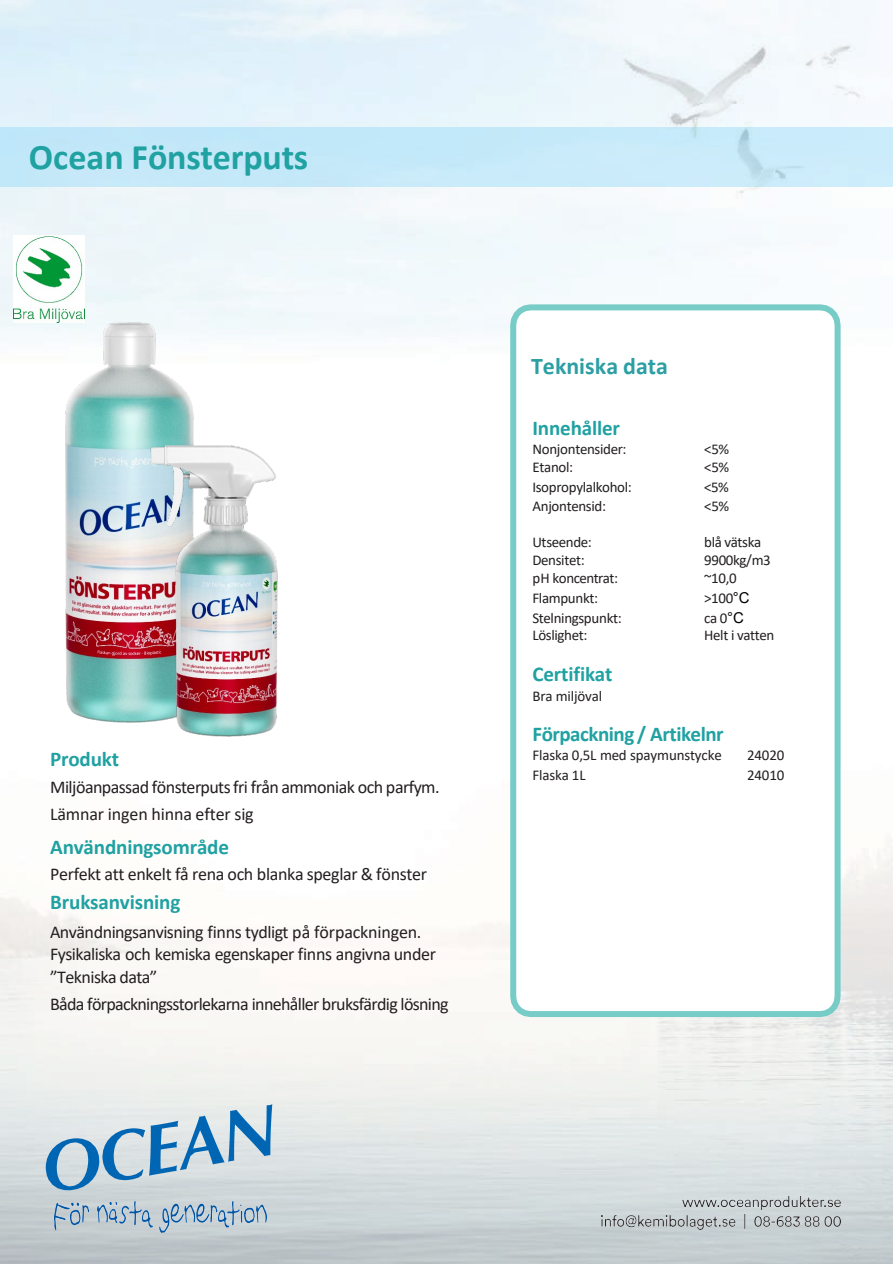
<style>
.page{position:relative;width:893px;height:1264px;background:#fff}
.page>*{position:absolute;margin:0;border:0;box-sizing:border-box;transform-origin:0 0}
.t1{font:700 36px "Calibri";letter-spacing:-.005em;color:#20a1a2}
.t2{font:700 24px "Calibri";color:#2c9fa4}
.t3{font:700 21px "Calibri";letter-spacing:-.005em;color:#20a1a2}
.t4{font:700 21px "Calibri";letter-spacing:-.025em;color:#20a1a2}
.t5{font:18px/22.5px "Calibri";letter-spacing:-.03em;color:#231f20}
.t6{font:18px "Calibri";letter-spacing:-.01em;color:#231f20}
.t7{font:15px "Calibri";letter-spacing:-.02em;color:#231f20}
.s1{font-family:"Arial";color:#000}
</style>
<div class="page">
<img style="left:0;top:0;width:892px;height:1263px">
<img style="left:54px;top:1201px;width:212px;height:31px">
<svg style="left:46px;top:1103px;width:226px;height:86px"></svg>
<img style="left:602px;top:1214px;width:238px;height:15px">
<img style="left:683px;top:1195px;width:157px;height:14px">
<div style="left:0;top:127px;width:892px;height:59px;background:#c5e9f9"></div>
<svg style="left:507px;top:300px;width:336px;height:719px"></svg>
<img style="left:32px;top:304px;width:192px;height:442px">
<img style="left:132px;top:413px;width:183px;height:366px">
<img style="left:13px;top:236px;width:71px;height:86px">
<p class="t1" style="left:29px;top:132px;width:281px">Ocean Fönsterputs</p>
<p class="t3" style="left:50px;top:743px;width:71px">Produkt</p>
<p class="t5" style="left:50px;top:775px;width:391px">Miljöanpassad fönsterputs fri från ammoniak och parfym.</p>
<p class="t6" style="left:50px;top:801px;width:205px">Lämnar ingen hinna efter sig</p>
<p class="t3" style="left:50px;top:832px;width:180px">Användningsområde</p>
<p class="t5" style="left:50px;top:862px;width:378px">Perfekt att enkelt få rena och blanka speglar &amp; fönster</p>
<p class="t3" style="left:50px;top:887px;width:132px">Bruksanvisning</p>
<p class="t5" style="left:50px;top:919px;width:387px">Användningsanvisning finns tydligt på förpackningen.<br>Fysikaliska och kemiska egenskaper finns angivna under ”Tekniska data”</p>
<p class="t5" style="left:50px;top:991px;width:400px">Båda förpackningsstorlekarna innehåller bruksfärdig lösning</p>
<p class="t2" style="left:531px;top:348px;width:138px">Tekniska data</p>
<p class="t3" style="left:532px;top:412px;width:89px">Innehåller</p>
<p class="t7" style="left:532px;top:439px;width:96px">Nonjontensider:</p>
<p class="t7" style="left:704px;top:439px;width:26px">&lt;5%</p>
<p class="t7" style="left:532px;top:457px;width:42px">Etanol:</p>
<p class="t7" style="left:704px;top:457px;width:26px">&lt;5%</p>
<p class="t7" style="left:532px;top:476px;width:101px">Isopropylalkohol:</p>
<p class="t7" style="left:704px;top:476px;width:26px">&lt;5%</p>
<p class="t7" style="left:532px;top:496px;width:75px">Anjontensid:</p>
<p class="t7" style="left:704px;top:496px;width:26px">&lt;5%</p>
<p class="t7" style="left:532px;top:532px;width:61px">Utseende:</p>
<p class="t7" style="left:704px;top:532px;width:59px">blå vätska</p>
<p class="t7" style="left:532px;top:550px;width:54px">Densitet:</p>
<p class="t7" style="left:704px;top:550px;width:68px">9900kg/m3</p>
<p class="t7" style="left:532px;top:568px;width:87px">pH koncentrat:</p>
<p class="t7" style="left:704px;top:568px;width:34px">~10,0</p>
<p class="t7" style="left:532px;top:587px;width:67px">Flampunkt:</p>
<p class="t7" style="left:704px;top:587px;width:47px">&gt;100<span class="s1">°C</span></p>
<p class="t7" style="left:532px;top:607px;width:91px">Stelningspunkt:</p>
<p class="t7" style="left:704px;top:607px;width:41px">ca 0<span class="s1">°C</span></p>
<p class="t7" style="left:532px;top:624px;width:56px">Löslighet:</p>
<p class="t7" style="left:704px;top:624px;width:72px">Helt i vatten</p>
<p class="t3" style="left:532px;top:659px;width:82px">Certifikat</p>
<p class="t7" style="left:532px;top:685px;width:71px">Bra miljöval</p>
<p class="t4" style="left:532px;top:718px;width:193px">Förpackning / Artikelnr</p>
<p class="t7" style="left:532px;top:745px;width:191px">Flaska 0,5L med spaymunstycke</p>
<p class="t7" style="left:747px;top:745px;width:39px">24020</p>
<p class="t7" style="left:532px;top:764px;width:55px">Flaska 1L</p>
<p class="t7" style="left:747px;top:764px;width:39px">24010</p>
</div>
